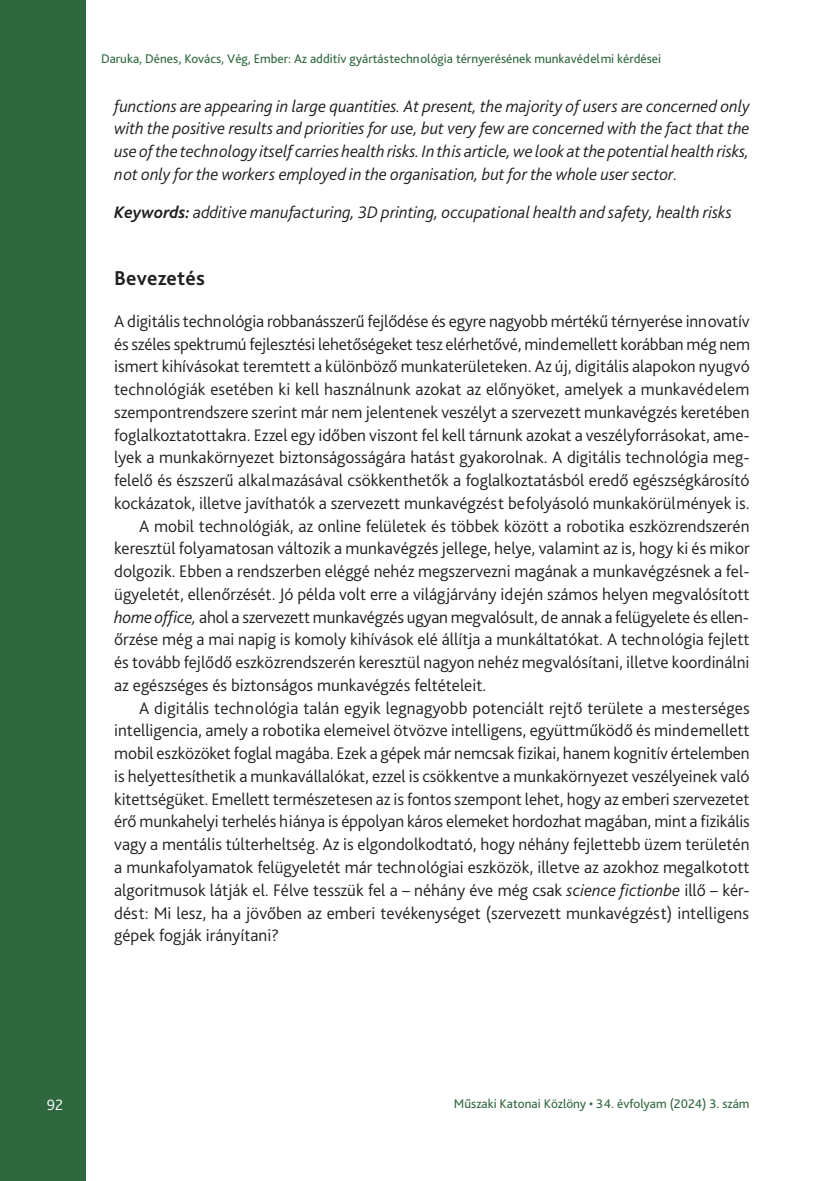
<style>
.page{position:relative;width:834px;height:1181px;background:#fff}
.page>*{position:absolute;margin:0;border:0;box-sizing:border-box;transform-origin:0 0}
.Címsor_1{font:700 21px "Bliss Pro";letter-spacing:.01em;color:#231f20}
.Szöveg{font:300 17.5px/22.8px "Bliss Pro";color:#231f20}
.Szöveg_1st{font:300 17.5px/22.8px "Bliss Pro";color:#231f20;text-align:justify}
.Absztrakt__szöveg{font:italic 300 17.5px/22.8px "Bliss Pro";color:#231f20;text-align:justify}
.Absztakt__keywords{font:italic 300 17.5px "Bliss Pro";color:#231f20}
.t1{font:300 15.75px "Bliss Pro";color:#fff}
.t2{font:13.12px "Bliss Pro";color:#2f673f}
.s1{font-weight:700}
.s2{font-style:italic}
</style>
<div class="page">
<div style="left:0;top:0;width:85px;height:1181px;background:#2f673f"></div>
<p class="t2" style="left:101px;top:50px;width:561px">Daruka, Dénes, Kovács, Vég, Ember: Az additív gyártástechnológia térnyerésének munkavédelmi kérdései</p>
<p class="Absztrakt__szöveg" style="left:114px;top:94px;width:636px">functions are appearing in large quantities. At present, the majority of users are concerned only with the positive results and priorities for use, but very few are concerned with the fact that the use of the technology itself carries health risks. In this article, we look at the potential health risks, not only for the workers employed in the organisation, but for the whole user sector.</p>
<p class="Absztakt__keywords" style="left:114px;top:201px;width:619px"><span class="s1">Keywords:</span> additive manufacturing, 3D printing, occupational health and safety, health risks</p>
<p class="Címsor_1" style="left:114px;top:265px;width:92px">Bevezetés</p>
<p class="Szöveg_1st" style="left:114px;top:309px;width:637px">A digitális technológia robbanásszerű fejlődése és egyre nagyobb mértékű térnyerése innovatív és széles spektrumú fejlesztési lehetőségeket tesz elérhetővé, mindemellett korábban még nem ismert kihívásokat teremtett a különböző munkaterületeken. Az új, digitális alapokon nyugvó technológiák esetében ki kell használnunk azokat az előnyöket, amelyek a munkavédelem szempontrendszere szerint már nem jelentenek veszélyt a szervezett munkavégzés keretében foglalkoztatottakra. Ezzel egy időben viszont fel kell tárnunk azokat a veszélyforrásokat, ame&shy;lyek a munkakörnyezet biztonságosságára hatást gyakorolnak. A digitális technológia meg&shy;felelő és észszerű alkalmazásával csökkenthetők a foglalkoztatásból eredő egészségkárosító kockázatok, illetve javíthatók a szervezett munkavégzést befolyásoló munkakörülmények is.</p>
<p class="Szöveg" style="left:114px;top:514px;width:637px;text-indent:25px">A mobil technológiák, az online felületek és többek között a robotika eszközrendszerén keresztül folyamatosan változik a munkavégzés jellege, helye, valamint az is, hogy ki és mikor dolgozik. Ebben a rendszerben eléggé nehéz megszervezni magának a munkavégzésnek a fel&shy;ügyeletét, ellenőrzését. Jó példa volt erre a világjárvány idején számos helyen megvalósított <span class="s2">home office,</span> ahol a szervezett munkavégzés ugyan megvalósult, de annak a felügyelete és ellen&shy;őrzése még a mai napig is komoly kihívások elé állítja a munkáltatókat. A technológia fejlett és tovább fejlődő eszközrendszerén keresztül nagyon nehéz megvalósítani, illetve koordinálni az egészséges és biztonságos munkavégzés feltételeit.</p>
<p class="Szöveg" style="left:114px;top:696px;width:637px;text-align:justify;text-indent:25px">A digitális technológia talán egyik legnagyobb potenciált rejtő területe a mesterséges intelligencia, amely a robotika elemeivel ötvözve intelligens, együttműködő és mindemellett mobil eszközöket foglal magába. Ezek a gépek már nemcsak fizikai, hanem kognitív értelemben is helyettesíthetik a munkavállalókat, ezzel is csökkentve a munkakörnyezet veszélyeinek való kitettségüket. Emellett természetesen az is fontos szempont lehet, hogy az emberi szervezetet érő munkahelyi terhelés hiánya is éppolyan káros elemeket hordozhat magában, mint a fizikális vagy a mentális túlterheltség. Az is elgondolkodtató, hogy néhány fejlettebb üzem területén a munkafolyamatok felügyeletét már technológiai eszközök, illetve az azokhoz megalkotott algoritmusok látják el. Félve tesszük fel a – néhány éve még csak <span class="s2">science fictionbe</span> illő – kér&shy;dést: Mi lesz, ha a jövőben az emberi tevékenységet (szervezett munkavégzést) intelligens gépek fogják irányítani?</p>
<p class="t1" style="left:47px;top:1095px;width:18px">92</p>
<p class="t2" style="left:454px;top:1095px;width:297px">Műszaki Katonai Közlöny • 34. évfolyam (2024) 3. szám</p>
</div>
